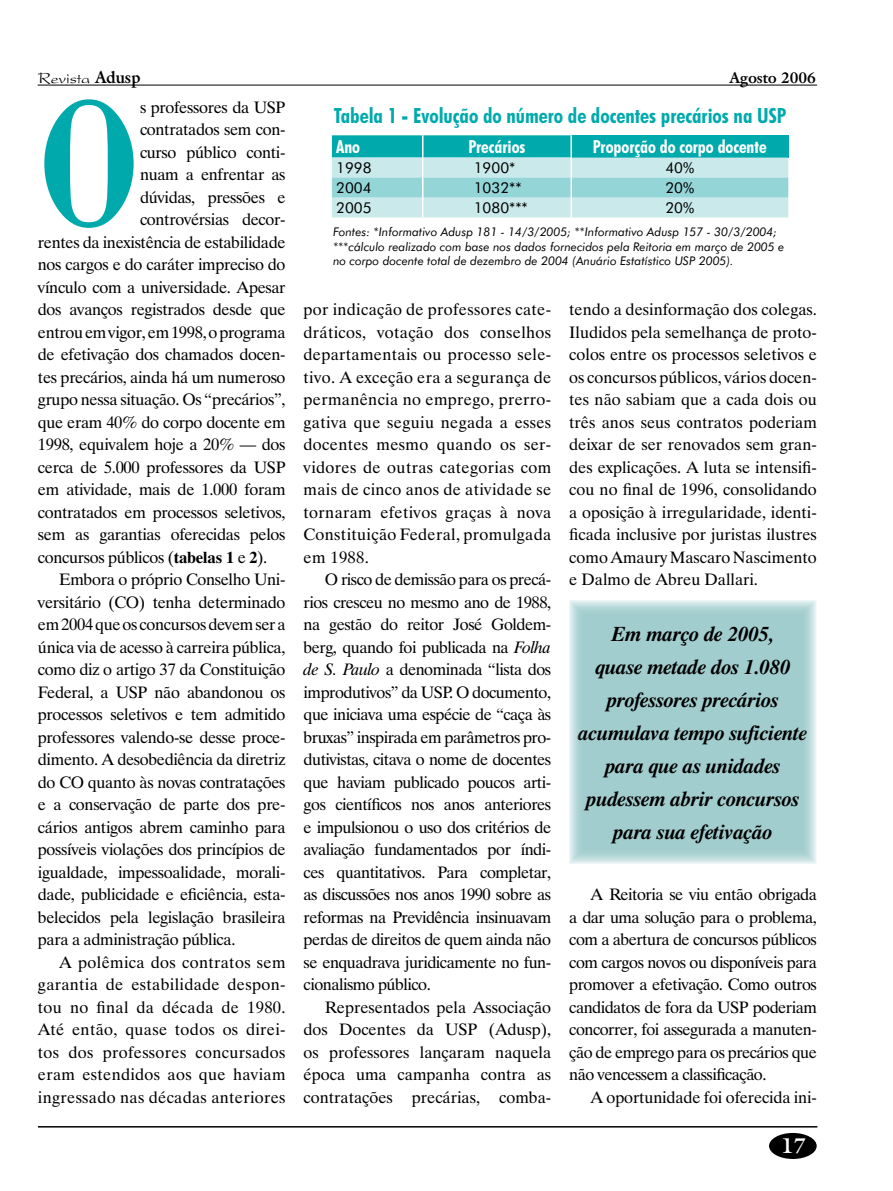
<style>
.page{position:relative;width:893px;height:1191px;background:#fff}
.page>*{position:absolute;margin:0;border:0;box-sizing:border-box;transform-origin:0 0}
.t1{font:700 189.6px "Bodoni BT";color:#00aaac;scale:.7 1}
.t2{font:italic 700 21px/33px "Dutch 801 BT";letter-spacing:-.01em;color:#000;text-align:center}
.t3{font:700 condensed 21px "Futura BT";color:#00aaac}
.t4{font:700 21px "Galliard IT Cby BT";color:#fff}
.t5{font:700 condensed 18px "Futura BT";color:#fff}
.t6{font:16.5px/22.5px "Dutch 801 BT";letter-spacing:-.02em;color:#000;text-align:justify}
.t7{font:16.5px "Dutch 801 BT";letter-spacing:.02em;color:#000}
.t8{font:16.5px "President";color:#000}
.t9{font:15px "Futura BT";color:#000}
.t10{font:700 15px "Galliard IT Cby BT";color:#000}
.t11{font:italic 12px/14.4px "Futura BT";color:#000}
.s1{font-family:"Galliard IT Cby BT";font-weight:700}
.s2{font-weight:700}
.s3{font-style:italic}
</style>
<div class="page">
<hr style="left:38px;top:1126px;width:779px;height:1px;background:#000">
<div style="left:769px;top:1133px;width:48px;height:26px;background:#000;border-radius:50%"></div>
<hr style="left:38px;top:85px;width:779px;height:1px;background:#000">
<div style="left:569px;top:600px;width:248px;height:264px;background:#a2cdce"></div>
<svg style="left:332px;top:135px;width:456px;height:82px;background:#86d3d5"></svg>
<hr style="left:570px;top:197px;width:2px;height:20px;background:#fff">
<p class="t8" style="left:38px;top:69px;width:104px">Revista <span class="s1">Adusp</span></p>
<p class="t10" style="left:729px;top:68px;width:87px">Agosto 2006</p>
<h1 class="t1" style="left:38px;top:45px;width:147px">O</h1>
<p class="t6" style="left:140px;top:95px;width:147px">s professores da USP</p>
<p class="t3" style="left:334px;top:102px;width:454px">Tabela 1 - Evolução do número de docentes precários na USP</p>
<p class="t5" style="left:336px;top:136px;width:25px">Ano</p>
<p class="t5" style="left:469px;top:136px;width:58px">Precários</p>
<p class="t5" style="left:593px;top:136px;width:175px">Proporção do corpo docente</p>
<p class="t9" style="left:336px;top:159px;width:37px">1998</p>
<p class="t9" style="left:474px;top:159px;width:43px">1900*</p>
<p class="t9" style="left:665px;top:159px;width:30px">40%</p>
<p class="t9" style="left:336px;top:179px;width:37px">2004</p>
<p class="t9" style="left:474px;top:179px;width:49px">1032**</p>
<p class="t9" style="left:665px;top:179px;width:30px">20%</p>
<p class="t9" style="left:336px;top:199px;width:37px">2005</p>
<p class="t9" style="left:474px;top:199px;width:56px">1080***</p>
<p class="t9" style="left:665px;top:199px;width:30px">20%</p>
<p class="t11" style="left:333px;top:224px;width:453px">Fontes: *Informativo Adusp 181 - 14/3/2005; **Informativo Adusp 157 - 30/3/2004; ***cálculo realizado com base nos dados fornecidos pela Reitoria em março de 2005 e no corpo docente total de dezembro de 2004 (Anuário Estatístico USP 2005).</p>
<p class="t6" style="left:140px;top:118px;width:147px">contratados sem con-</p>
<p class="t6" style="left:140px;top:140px;width:147px">curso público conti-</p>
<p class="t6" style="left:140px;top:163px;width:147px">nuam a enfrentar as</p>
<p class="t6" style="left:140px;top:185px;width:147px">dúvidas, pressões e</p>
<p class="t6" style="left:140px;top:208px;width:147px">controvérsias decor-</p>
<p class="t6" style="left:38px;top:230px;width:249px">rentes da inexistência de estabilidade</p>
<p class="t6" style="left:38px;top:253px;width:249px">nos cargos e do caráter impreciso do</p>
<p class="t6" style="left:38px;top:275px;width:249px">vínculo com a universidade. Apesar</p>
<p class="t6" style="left:38px;top:298px;width:249px">dos avanços registrados desde que</p>
<p class="t6" style="left:38px;top:320px;width:249px">entrou em vigor, em 1998, o programa</p>
<p class="t6" style="left:38px;top:343px;width:249px">de efetivação dos chamados docen-</p>
<p class="t6" style="left:38px;top:365px;width:249px">tes precários, ainda há um numeroso</p>
<p class="t6" style="left:38px;top:388px;width:249px">grupo nessa situação. Os “precários”,</p>
<p class="t6" style="left:38px;top:410px;width:249px">que eram 40% do corpo docente em</p>
<p class="t6" style="left:38px;top:433px;width:249px">1998, equivalem hoje a 20% — dos</p>
<p class="t6" style="left:38px;top:455px;width:249px">cerca de 5.000 professores da USP</p>
<p class="t6" style="left:38px;top:478px;width:249px">em atividade, mais de 1.000 foram</p>
<p class="t6" style="left:38px;top:500px;width:249px">contratados em processos seletivos,</p>
<p class="t6" style="left:38px;top:523px;width:249px">sem as garantias oferecidas pelos</p>
<p class="t6" style="left:38px;top:545px;width:231px">concursos públicos (<span class="s2">tabelas 1</span> e <span class="s2">2</span>).</p>
<p class="t6" style="left:59px;top:568px;width:228px">Embora o próprio Conselho Uni-</p>
<p class="t6" style="left:38px;top:590px;width:249px">versitário (CO) tenha determinado</p>
<p class="t6" style="left:38px;top:613px;width:249px">em 2004 que os concursos devem ser a</p>
<p class="t6" style="left:38px;top:635px;width:249px">única via de acesso à carreira pública,</p>
<p class="t6" style="left:38px;top:658px;width:249px">como diz o artigo 37 da Constituição</p>
<p class="t6" style="left:38px;top:680px;width:249px">Federal, a USP não abandonou os</p>
<p class="t6" style="left:38px;top:703px;width:249px">processos seletivos e tem admitido</p>
<p class="t6" style="left:38px;top:725px;width:249px">professores valendo-se desse proce-</p>
<p class="t6" style="left:38px;top:748px;width:249px">dimento. A desobediência da diretriz</p>
<p class="t6" style="left:38px;top:770px;width:249px">do CO quanto às novas contratações</p>
<p class="t6" style="left:38px;top:793px;width:249px">e a conservação de parte dos pre-</p>
<p class="t6" style="left:38px;top:815px;width:249px">cários antigos abrem caminho para</p>
<p class="t6" style="left:38px;top:838px;width:249px">possíveis violações dos princípios de</p>
<p class="t6" style="left:38px;top:860px;width:249px">igualdade, impessoalidade, morali-</p>
<p class="t6" style="left:38px;top:883px;width:249px">dade, publicidade e eficiência, esta-</p>
<p class="t6" style="left:38px;top:905px;width:249px">belecidos pela legislação brasileira</p>
<p class="t6" style="left:38px;top:928px;width:199px">para a administração pública.</p>
<p class="t7" style="left:59px;top:952px;width:228px">A polêmica dos contratos sem</p>
<p class="t7" style="left:38px;top:974px;width:249px">garantia de estabilidade despon-</p>
<p class="t7" style="left:38px;top:997px;width:249px">tou no final da década de 1980.</p>
<p class="t7" style="left:38px;top:1019px;width:249px">Até então, quase todos os direi-</p>
<p class="t7" style="left:38px;top:1042px;width:249px">tos dos professores concursados</p>
<p class="t7" style="left:38px;top:1064px;width:249px">eram estendidos aos que haviam</p>
<p class="t7" style="left:38px;top:1087px;width:249px">ingressado nas décadas anteriores</p>
<p class="t6" style="left:304px;top:298px;width:249px">por indicação de professores cate&shy;dráticos, votação dos conselhos departamentais ou processo sele&shy;tivo. A exceção era a segurança de permanência no emprego, prerro&shy;gativa que seguiu negada a esses docentes mesmo quando os ser&shy;vidores de outras categorias com mais de cinco anos de atividade se tornaram efetivos graças à nova Constituição Federal, promulgada em 1988.</p>
<p class="t6" style="left:304px;top:568px;width:249px;text-indent:21px">O risco de demissão para os precá&shy;rios cresceu no mesmo ano de 1988, na gestão do reitor José Goldem&shy;berg, quando foi publicada na <span class="s3">Folha de S. Paulo</span> a denominada “lista dos improdutivos” da USP. O documento, que iniciava uma espécie de “caça às bruxas” inspirada em parâmetros pro&shy;dutivistas, citava o nome de docentes que haviam publicado poucos arti&shy;gos científicos nos anos anteriores e impulsionou o uso dos critérios de avaliação fundamentados por índi&shy;ces quantitativos. Para completar, as discussões nos anos 1990 sobre as reformas na Previdência insinuavam perdas de direitos de quem ainda não se enquadrava juridicamente no fun&shy;cionalismo público.</p>
<p class="t6" style="left:304px;top:995px;width:249px;text-indent:21px">Representados pela Associação dos Docentes da USP (Adusp), os professores lançaram naquela época uma campanha contra as contratações precárias, comba-</p>
<p class="t6" style="left:569px;top:298px;width:249px">tendo a desinformação dos colegas.<br>Iludidos pela semelhança de proto&shy;colos entre os processos seletivos e os concursos públicos, vários docen&shy;tes não sabiam que a cada dois ou três anos seus contratos poderiam deixar de ser renovados sem gran&shy;des explicações. A luta se intensifi&shy;cou no final de 1996, consolidando a oposição à irregularidade, identi&shy;ficada inclusive por juristas ilustres como Amaury Mascaro Nascimento e Dalmo de Abreu Dallari.</p>
<p class="t2" style="left:579px;top:617px;width:230px">Em março de 2005,<br>quase metade dos 1.080 professores precários acumulava tempo suficiente para que as unidades pudessem abrir concursos para sua efetivação</p>
<p class="t6" style="left:569px;top:883px;width:249px;text-indent:21px">A Reitoria se viu então obrigada a dar uma solução para o problema, com a abertura de concursos públicos com cargos novos ou disponíveis para promover a efetivação. Como outros candidatos de fora da USP poderiam concorrer, foi assegurada a manuten&shy;ção de emprego para os precários que não vencessem a classificação.</p>
<p class="t6" style="left:590px;top:1085px;width:228px">A oportunidade foi oferecida ini-</p>
<p class="t4" style="left:781px;top:1132px;width:25px">17</p>
</div>
